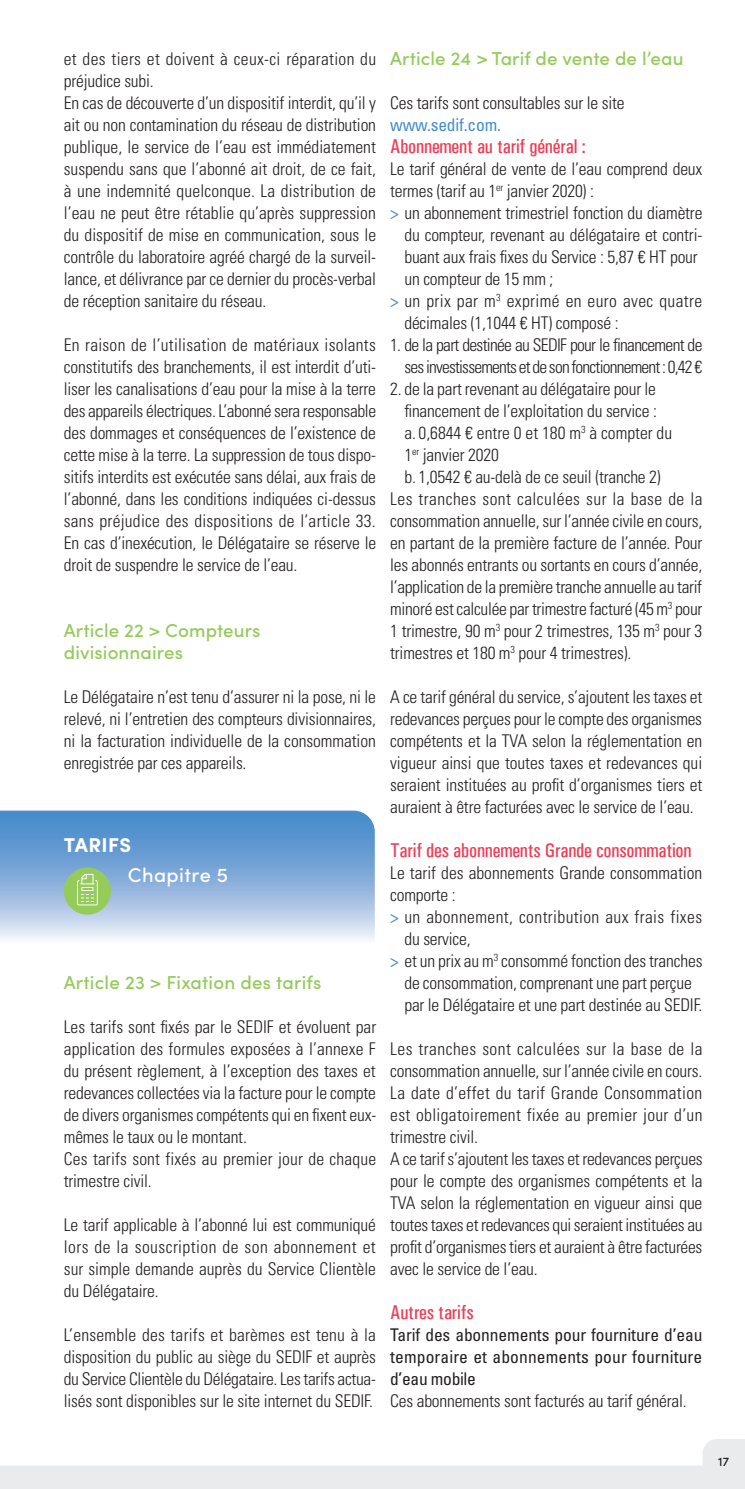
<style>
.page{position:relative;width:745px;height:1489px;background:#fff}
.page>*{position:absolute;margin:0;border:0;box-sizing:border-box;transform-origin:0 0}
.t1{font:500 condensed 20px "Univers";letter-spacing:-.01em;color:#ee3d56}
.t2{font:500 20px "Sofia Pro";letter-spacing:.02em;color:#fff}
.t3{font:700 20px "Sofia Pro";letter-spacing:.02em;color:#fff}
.t4{font:500 18.75px/22px "Sofia Pro";letter-spacing:.005em;color:#94cb5b}
.t5{font:300 condensed 17.5px/22px "Univers LT Std";letter-spacing:-.01em;color:#231f20;text-align:justify}
.t6{font:300 condensed 17.5px "Univers LT Std";letter-spacing:.025em;color:#231f20}
.t7{font:300 condensed 17.5px/22px "Univers LT Std";letter-spacing:-.045em;color:#231f20;text-align:right}
.t8{font:condensed 17.5px/22px "Univers LT Std";letter-spacing:.005em;color:#231f20;text-align:justify}
.t9{font:condensed 17.5px "Univers LT Std";letter-spacing:-.01em;color:#448dcb}
.t10{font:500 12.5px "Sofia Pro";color:#231f20}
.s1{font-weight:400;color:#448dcb}
</style>
<div class="page">
<svg style="left:0;top:810px;width:374px;height:130px;background:#8ab1dc"></svg>
<svg style="left:0;top:1439px;width:744px;height:49px"></svg>
<div style="left:64px;top:867px;width:47px;height:47px;background:#94cb5b;border-radius:50%"></div>
<div style="left:77px;top:880px;width:21px;height:25px;border:1px solid #fff"></div>
<svg style="left:80px;top:873px;width:15px;height:29px"></svg>
<p class="t5" style="left:64px;top:47px;width:314px;text-align:left">et des tiers et doivent à ceux-ci réparation du préjudice subi.<br>En cas de découverte d’un dispositif interdit, qu’il y ait ou non contamination du réseau de distribution publique, le service de l’eau est immédiatement suspendu sans que l’abonné ait droit, de ce fait, à une indemnité quelconque. La distribution de l’eau ne peut être rétablie qu’après suppression du dispositif de mise en communication, sous le contrôle du laboratoire agréé chargé de la surveil&shy;lance, et délivrance par ce dernier du procès-verbal de réception sanitaire du réseau.</p>
<p class="t5" style="left:64px;top:333px;width:314px">En raison de l’utilisation de matériaux isolants constitutifs des branchements, il est interdit d’uti&shy;liser les canalisations d’eau pour la mise à la terre des appareils électriques. L’abonné sera responsable des dommages et conséquences de l’existence de cette mise à la terre. La suppression de tous dispo&shy;sitifs interdits est exécutée sans délai, aux frais de l’abonné, dans les conditions indiquées ci-dessus sans préjudice des dispositions de l’article 33.<br>En cas d’inexécution, le Délégataire se réserve le droit de suspendre le service de l’eau.</p>
<p class="t4" style="left:64px;top:618px;width:198px">Article 22 &gt; Compteurs divisionnaires</p>
<p class="t5" style="left:64px;top:685px;width:313px">Le Délégataire n’est tenu d’assurer ni la pose, ni le relevé, ni l’entretien des compteurs divisionnaires, ni la facturation individuelle de la consommation enregistrée par ces appareils.</p>
<p class="t3" style="left:64px;top:829px;width:69px">TARIFS</p>
<p class="t2" style="left:128px;top:859px;width:102px">Chapitre 5</p>
<p class="t4" style="left:64px;top:970px;width:259px">Article 23 &gt; Fixation des tarifs</p>
<p class="t5" style="left:64px;top:1015px;width:314px;text-align:left">Les tarifs sont fixés par le SEDIF et évoluent par application des formules exposées à l’annexe F du présent règlement, à l’exception des taxes et redevances collectées via la facture pour le compte de divers organismes compétents qui en fixent eux&shy;mêmes le taux ou le montant.<br>Ces tarifs sont fixés au premier jour de chaque trimestre civil.</p>
<p class="t5" style="left:64px;top:1213px;width:313px">Le tarif applicable à l’abonné lui est communiqué lors de la souscription de son abonnement et sur simple demande auprès du Service Clientèle du Délégataire.</p>
<p class="t5" style="left:64px;top:1323px;width:313px">L’ensemble des tarifs et barèmes est tenu à la disposition du public au siège du SEDIF et auprès du Service Clientèle du Délégataire. Les tarifs actua&shy;lisés sont disponibles sur le site internet du SEDIF.</p>
<p class="t4" style="left:390px;top:46px;width:294px">Article 24 &gt; Tarif de vente de l’eau</p>
<p class="t5" style="left:390px;top:91px;width:236px">Ces tarifs sont consultables sur le site</p>
<p class="t9" style="left:390px;top:113px;width:112px">www.sedif.com.</p>
<p class="t1" style="left:390px;top:134px;width:197px">Abonnement au tarif général :</p>
<p class="t5" style="left:390px;top:157px;width:313px">Le tarif général de vente de l’eau comprend deux</p>
<p class="t5" style="left:390px;top:179px;width:205px">termes (tarif au 1<sup>er</sup> janvier 2020) :</p>
<p class="t5" style="left:390px;top:201px;width:313px"><span class="s1">&gt;</span> un abonnement trimestriel fonction du diamètre</p>
<p class="t5" style="left:404px;top:223px;width:299px">du compteur, revenant au délégataire et contri-</p>
<p class="t5" style="left:404px;top:245px;width:294px">buant aux frais fixes du Service : 5,87 € HT pour</p>
<p class="t5" style="left:404px;top:267px;width:150px">un compteur de 15 mm ;</p>
<p class="t6" style="left:390px;top:290px;width:313px"><span class="s1">&gt;</span> un prix par m<sup>3</sup> exprimé en euro avec quatre</p>
<p class="t5" style="left:404px;top:311px;width:215px">décimales (1,1044 € HT) composé :</p>
<p class="t7" style="left:390px;top:333px;width:313px">1. de la part destinée au SEDIF pour le financement de ses investissements et de son fonctionnement : 0,42 €</p>
<p class="t5" style="left:390px;top:377px;width:267px">2. de la part revenant au délégataire pour le</p>
<p class="t5" style="left:404px;top:399px;width:254px">financement de l’exploitation du service :</p>
<p class="t5" style="left:404px;top:421px;width:269px">a. 0,6844 € entre 0 et 180 m<sup>3</sup> à compter du</p>
<p class="t5" style="left:404px;top:443px;width:96px">1<sup>er</sup> janvier 2020</p>
<p class="t5" style="left:404px;top:465px;width:258px">b. 1,0542 € au-delà de ce seuil (tranche 2)</p>
<p class="t6" style="left:390px;top:488px;width:314px">Les tranches sont calculées sur la base de la</p>
<p class="t5" style="left:390px;top:509px;width:313px">consommation annuelle, sur l’année civile en cours,</p>
<p class="t5" style="left:390px;top:531px;width:313px">en partant de la première facture de l’année. Pour</p>
<p class="t5" style="left:390px;top:553px;width:313px">les abonnés entrants ou sortants en cours d’année,</p>
<p class="t5" style="left:390px;top:575px;width:313px">l’application de la première tranche annuelle au tarif</p>
<p class="t5" style="left:390px;top:597px;width:313px">minoré est calculée par trimestre facturé (45 m<sup>3</sup> pour</p>
<p class="t5" style="left:390px;top:619px;width:313px">1 trimestre, 90 m<sup>3</sup> pour 2 trimestres, 135 m<sup>3</sup> pour 3</p>
<p class="t5" style="left:390px;top:641px;width:242px">trimestres et 180 m<sup>3</sup> pour 4 trimestres).</p>
<p class="t5" style="left:390px;top:685px;width:313px">A ce tarif général du service, s’ajoutent les taxes et redevances perçues pour le compte des organismes compétents et la TVA selon la réglementation en vigueur ainsi que toutes taxes et redevances qui seraient instituées au profit d’organismes tiers et auraient à être facturées avec le service de l’eau.</p>
<p class="t1" style="left:390px;top:838px;width:303px">Tarif des abonnements Grande consommation</p>
<p class="t5" style="left:390px;top:861px;width:313px">Le tarif des abonnements Grande consommation</p>
<p class="t5" style="left:390px;top:883px;width:67px">comporte :</p>
<p class="t6" style="left:390px;top:906px;width:313px"><span class="s1">&gt;</span> un abonnement, contribution aux frais fixes</p>
<p class="t5" style="left:404px;top:927px;width:68px">du service,</p>
<p class="t5" style="left:390px;top:949px;width:313px"><span class="s1">&gt;</span> et un prix au m<sup>3</sup> consommé fonction des tranches</p>
<p class="t5" style="left:404px;top:971px;width:289px">de consommation, comprenant une part perçue</p>
<p class="t5" style="left:404px;top:993px;width:299px">par le Délégataire et une part destinée au SEDIF.</p>
<p class="t5" style="left:390px;top:1037px;width:314px;text-align:left">Les tranches sont calculées sur la base de la consommation annuelle, sur l’année civile en cours.<br>La date d’effet du tarif Grande Consommation est obligatoirement fixée au premier jour d’un trimestre civil.<br>A ce tarif s’ajoutent les taxes et redevances perçues pour le compte des organismes compétents et la TVA selon la réglementation en vigueur ainsi que toutes taxes et redevances qui seraient instituées au profit d’organismes tiers et auraient à être facturées avec le service de l’eau.</p>
<p class="t1" style="left:390px;top:1300px;width:85px">Autres tarifs</p>
<p class="t8" style="left:390px;top:1323px;width:313px">Tarif des abonnements pour fourniture d’eau temporaire et abonnements pour fourniture d’eau mobile</p>
<p class="t5" style="left:390px;top:1389px;width:298px">Ces abonnements sont facturés au tarif général.</p>
<p class="t10" style="left:717px;top:1451px;width:12px">17</p>
</div>
